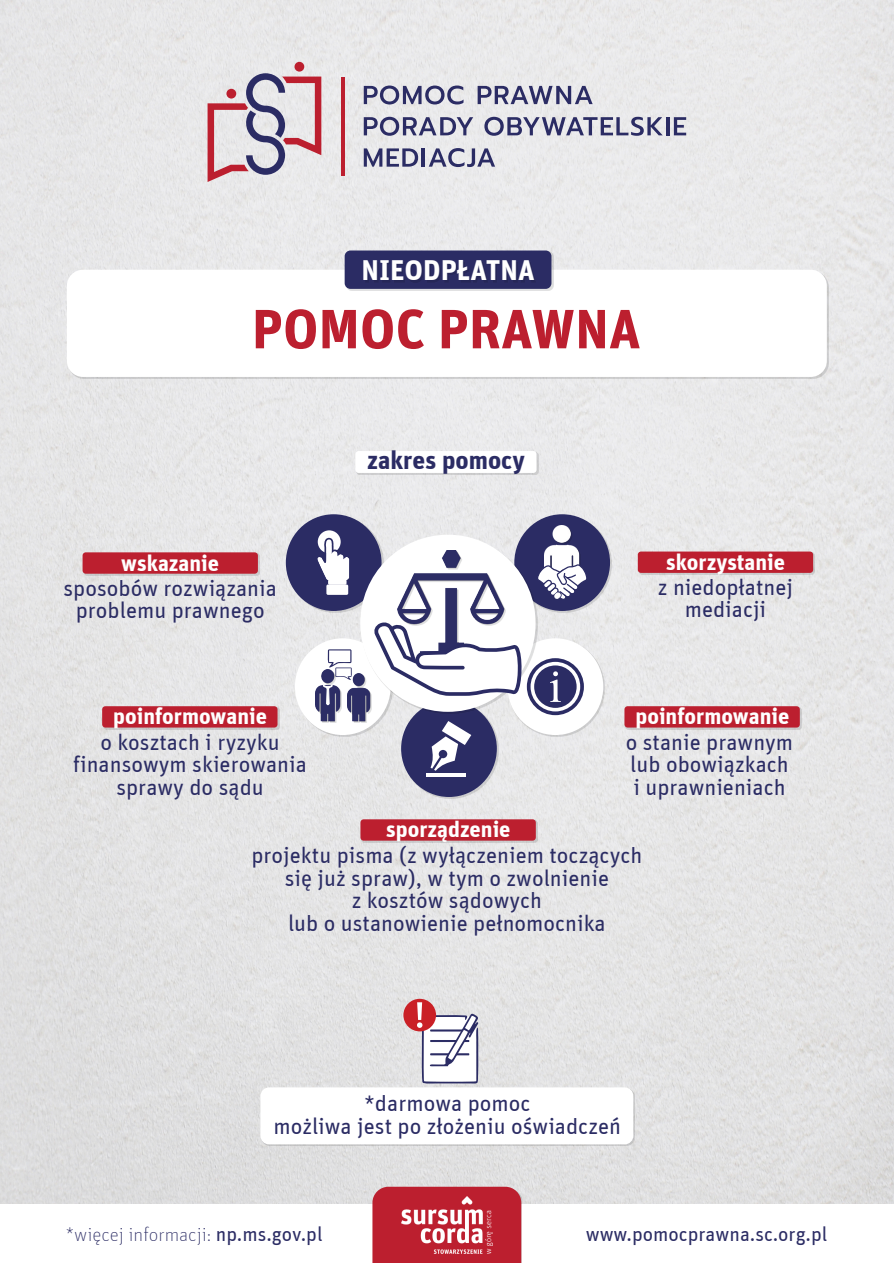
<style>
.page{position:relative;width:894px;height:1263px;background:#fff}
.page>*{position:absolute;margin:0;border:0;box-sizing:border-box;transform-origin:0 0}
.t1{font:700 55.2px "Unit";color:#bc1f2f}
.t2{font:700 28.8px "Unit";color:#fff}
.t3{font:700 25.5px "Unit";color:#2b2c64}
.t4{font:22.5px/22.5px "Unit";color:#2b2c64;text-align:center}
.t5{font:700 22.5px "Unit";color:#fff}
.t6{font:100 19.95px "Unit";color:#2b2c64}
.t7{font:19.95px "Unit";color:#2b2c64}
.s1{font-weight:400}
</style>
<div class="page">
<img style="left:0;top:0;width:893px;height:1205px">
<img style="left:68px;top:271px;width:760px;height:108px">
<div style="left:67px;top:270px;width:759px;height:107px;background:#fff;border-radius:16px"></div>
<img style="left:348px;top:252px;width:205px;height:38px">
<div style="left:344px;top:250px;width:207px;height:39px;background:#2b2c64;border-radius:6px"></div>
<div style="left:372px;top:1187px;width:149px;height:76px;background:#bc1f2f"></div>
<img style="left:401px;top:1196px;width:91px;height:57px">
<svg style="left:363px;top:86px;width:100px;height:18px"></svg>
<svg style="left:477px;top:86px;width:115px;height:18px"></svg>
<svg style="left:363px;top:117px;width:110px;height:19px"></svg>
<svg style="left:484px;top:117px;width:178px;height:19px"></svg>
<hr style="left:666px;top:117px;width:3px;height:18px;background:#2b2c64">
<svg style="left:673px;top:117px;width:13px;height:18px"></svg>
<svg style="left:363px;top:148px;width:55px;height:19px"></svg>
<hr style="left:421px;top:148px;width:4px;height:19px;background:#2b2c64">
<svg style="left:428px;top:148px;width:67px;height:19px"></svg>
<hr style="left:341px;top:77px;width:3px;height:98px;background:#bc1f2f">
<div style="left:294px;top:62px;width:10px;height:10px;background:#bc1f2f;border-radius:50%"></div>
<svg style="left:207px;top:73px;width:114px;height:109px"></svg>
<img style="left:287px;top:516px;width:96px;height:96px">
<div style="left:286px;top:514px;width:95px;height:97px;background:#2b2c64;border-radius:50%"></div>
<div style="left:317px;top:530px;width:23px;height:23px;background:#fff;border-radius:50%"></div>
<svg style="left:317px;top:538px;width:33px;height:44px"></svg>
<div style="left:328px;top:579px;width:18px;height:6px;background:#fff;border-radius:2px"></div>
<div style="left:326px;top:584px;width:22px;height:11px;background:#fff;border-radius:2px"></div>
<img style="left:84px;top:554px;width:175px;height:21px">
<div style="left:82px;top:552px;width:176px;height:22px;background:#bc1f2f;border-radius:3px"></div>
<img style="left:362px;top:821px;width:175px;height:21px">
<div style="left:360px;top:819px;width:175px;height:22px;background:#bc1f2f;border-radius:3px"></div>
<img style="left:402px;top:715px;width:96px;height:83px">
<div style="left:401px;top:700px;width:95px;height:97px;background:#2b2c64;border-radius:50%"></div>
<hr style="left:426px;top:773px;width:39px;height:3px;background:#fff">
<svg style="left:430px;top:721px;width:41px;height:50px"></svg>
<img style="left:625px;top:708px;width:176px;height:21px">
<div style="left:624px;top:706px;width:175px;height:21px;background:#bc1f2f;border-radius:3px"></div>
<img style="left:639px;top:553px;width:175px;height:21px">
<div style="left:637px;top:552px;width:175px;height:21px;background:#bc1f2f;border-radius:3px"></div>
<img style="left:515px;top:516px;width:96px;height:96px">
<div style="left:514px;top:514px;width:95px;height:97px;background:#2b2c64;border-radius:50%"></div>
<img style="left:552px;top:525px;width:20px;height:20px">
<svg style="left:538px;top:545px;width:49px;height:54px"></svg>
<img style="left:296px;top:640px;width:96px;height:97px">
<div style="left:295px;top:638px;width:95px;height:97px;background:#fff;border-radius:50%"></div>
<img style="left:315px;top:671px;width:27px;height:51px">
<img style="left:347px;top:674px;width:22px;height:48px">
<svg style="left:323px;top:649px;width:29px;height:56px"></svg>
<img style="left:103px;top:708px;width:176px;height:21px">
<div style="left:102px;top:706px;width:175px;height:21px;background:#bc1f2f;border-radius:3px"></div>
<img style="left:508px;top:640px;width:96px;height:97px">
<div style="left:507px;top:638px;width:96px;height:97px;background:#fff;border-radius:50%"></div>
<img style="left:361px;top:536px;width:176px;height:177px">
<div style="left:360px;top:535px;width:175px;height:177px;background:#fff;border-radius:50%"></div>
<img style="left:397px;top:551px;width:108px;height:70px">
<svg style="left:373px;top:621px;width:210px;height:94px"></svg>
<img style="left:356px;top:452px;width:182px;height:22px">
<div style="left:355px;top:451px;width:181px;height:22px;background:#fff;border-radius:3px"></div>
<img style="left:262px;top:1089px;width:372px;height:57px">
<div style="left:260px;top:1087px;width:373px;height:57px;background:#fff;border-radius:9px"></div>
<div style="left:403px;top:999px;width:33px;height:32px;background:#ca2026;border-radius:50%"></div>
<svg style="left:417px;top:1002px;width:63px;height:82px"></svg>
<p class="t2" style="left:361px;top:259px;width:174px">NIEODPŁATNA</p>
<h1 class="t1" style="left:252px;top:308px;width:390px">POMOC PRAWNA</h1>
<p class="t3" style="left:367px;top:450px;width:159px">zakres pomocy</p>
<p class="t5" style="left:121px;top:555px;width:99px">wskazanie</p>
<p class="t5" style="left:666px;top:554px;width:120px">skorzystanie</p>
<p class="t4" style="left:63px;top:578px;width:215px">sposobów rozwiązania problemu prawnego</p>
<p class="t4" style="left:657px;top:578px;width:137px">z niedopłatnej mediacji</p>
<p class="t5" style="left:113px;top:708px;width:155px">poinformowanie</p>
<p class="t5" style="left:635px;top:708px;width:155px">poinformowanie</p>
<p class="t4" style="left:73px;top:733px;width:235px">o kosztach i ryzyku finansowym skierowania sprawy do sądu</p>
<p class="t4" style="left:625px;top:733px;width:169px;text-align:left">o stanie prawnym lub obowiązkach i uprawnieniach</p>
<p class="t5" style="left:386px;top:821px;width:126px">sporządzenie</p>
<p class="t4" style="left:251px;top:846px;width:392px">projektu pisma (z wyłączeniem toczących się już spraw), w tym o zwolnienie<br>z kosztów sądowych<br>lub o ustanowienie pełnomocnika</p>
<p class="t4" style="left:273px;top:1094px;width:349px">*darmowa pomoc<br>możliwa jest po złożeniu oświadczeń</p>
<p class="t6" style="left:66px;top:1226px;width:258px">*więcej informacji: <span class="s1">np.ms.gov.pl</span></p>
<p class="t7" style="left:585px;top:1226px;width:243px">www.pomocprawna.sc.org.pl</p>
</div>
